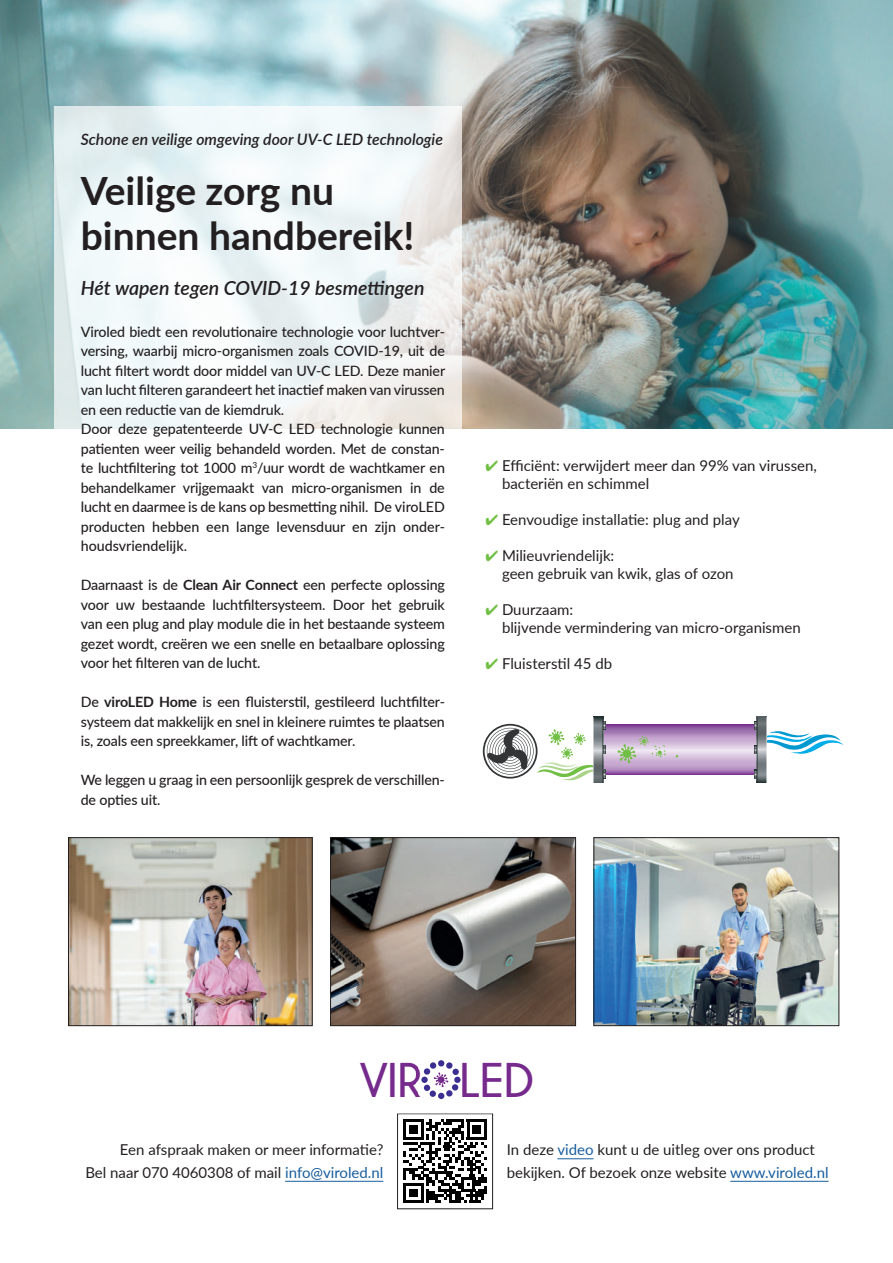
<style>
.page{position:relative;width:893px;height:1263px;background:#fff}
.page>*{position:absolute;margin:0;border:0;box-sizing:border-box;transform-origin:0 0}
.t1{font:700 48.6px "Champagne&Limousines";color:#752a8c}
.t2{font:700 39px/45px "Lato";color:#231f20}
.t3{font:italic 600 19.5px "Lato";color:#231f20}
.t4{font:italic 600 15.75px "Lato";color:#231f20}
.t5{font:15px/18px "Lato";color:#231f20}
.t6{font:500 14.25px/19.5px "Lato";letter-spacing:-.01em;color:#231f20}
.s1{font-weight:700}
.s2{color:#71bf44}
.s3{font-weight:400;color:#fff}
.s4{color:#175d9e}
</style>
<div class="page">
<img style="left:0;top:0;width:893px;height:428px">
<svg style="left:403px;top:1119px;width:84px;height:84px"></svg>
<div style="left:397px;top:1113px;width:96px;height:96px;border:1px solid #231f20"></div>
<img style="left:457px;top:1069px;width:4px;height:20px">
<div style="left:452px;top:1069px;width:7px;height:6px;background:#3a2f91;border-radius:50%"></div>
<img style="left:435px;top:1060px;width:22px;height:12px">
<div style="left:446px;top:1062px;width:6px;height:7px;background:#3a2f91;border-radius:50%"></div>
<img style="left:421px;top:1063px;width:14px;height:26px">
<div style="left:424px;top:1068px;width:6px;height:7px;background:#3a2f91;border-radius:50%"></div>
<svg style="left:424px;top:1072px;width:34px;height:27px"></svg>
<svg style="left:606px;top:724px;width:151px;height:51px;background:#b894c4"></svg>
<svg style="left:594px;top:717px;width:8px;height:65px"></svg>
<hr style="left:602px;top:717px;width:1px;height:65px;background:#202827">
<svg style="left:758px;top:717px;width:8px;height:65px"></svg>
<hr style="left:757px;top:717px;width:1px;height:65px;background:#202827">
<svg style="left:755px;top:721px;width:89px;height:33px"></svg>
<svg style="left:755px;top:770px;width:3px;height:8px"></svg>
<svg style="left:483px;top:721px;width:123px;height:59px"></svg>
<svg style="left:617px;top:736px;width:49px;height:27px"></svg>
<hr style="left:557px;top:1158px;width:37px;height:1px;background:#175d9e">
<hr style="left:730px;top:1181px;width:99px;height:1px;background:#175d9e">
<hr style="left:285px;top:1181px;width:98px;height:1px;background:#175d9e">
<svg style="left:54px;top:106px;width:407px;height:323px;fill:#f0f6f8"></svg>
<img style="left:332px;top:839px;width:242px;height:185px">
<div style="left:330px;top:837px;width:246px;height:189px;border:1px solid #231f20"></div>
<img style="left:70px;top:839px;width:240px;height:185px">
<div style="left:68px;top:837px;width:244px;height:189px;border:1px solid #231f20"></div>
<img style="left:596px;top:839px;width:241px;height:185px">
<div style="left:594px;top:837px;width:245px;height:189px;border:1px solid #231f20"></div>
<p class="t4" style="left:81px;top:127px;width:364px">Schone en veilige omgeving door UV-C LED technologie</p>
<h2 class="t2" style="left:81px;top:166px;width:335px">Veilige zorg nu binnen handbereik!</h2>
<h3 class="t3" style="left:81px;top:273px;width:345px">Hét wapen tegen COVID-19 besmettingen</h3>
<p class="t6" style="left:81px;top:321px;width:366px">Viroled biedt een revolutionaire technologie voor luchtver&shy;versing, waarbij micro-organismen zoals COVID-19, uit de lucht filtert wordt door middel van UV-C LED. Deze manier van lucht filteren garandeert het inactief maken van virussen en een reductie van de kiemdruk.<br>Door deze gepatenteerde UV-C LED technologie kunnen patienten weer veilig behandeld worden. Met de constan&shy;te luchtfiltering tot 1000 m<sup>3</sup>/uur wordt de wachtkamer en behandelkamer vrijgemaakt van micro-organismen in de lucht en daarmee is de kans op besmetting nihil. De viroLED producten hebben een lange levensduur en zijn onder&shy;houdsvriendelijk.</p>
<p class="t6" style="left:81px;top:574px;width:366px;text-align:justify">Daarnaast is de <span class="s1">Clean Air Connect</span> een perfecte oplossing voor uw bestaande luchtfiltersysteem. Door het gebruik van een plug and play module die in het bestaande systeem gezet wordt, creëren we een snelle en betaalbare oplossing voor het filteren van de lucht.</p>
<p class="t6" style="left:81px;top:691px;width:366px;text-align:justify">De <span class="s1">viroLED Home</span> is een fluisterstil, gestileerd luchtfilter&shy;systeem dat makkelijk en snel in kleinere ruimtes te plaatsen is, zoals een spreekkamer, lift of wachtkamer.</p>
<p class="t6" style="left:81px;top:769px;width:366px">We leggen u graag in een persoonlijk gesprek de verschillen&shy;de opties uit.</p>
<p class="t5" style="left:502px;top:456px;width:316px;text-indent:-17px"><span class="s2">✔</span> Efficiënt: verwijdert meer dan 99% van virussen, bacteriën en schimmel</p>
<p class="t5" style="left:485px;top:510px;width:256px"><span class="s2">✔</span> Eenvoudige installatie: plug and play</p>
<p class="t5" style="left:502px;top:546px;width:233px;text-indent:-17px"><span class="s2">✔</span> Milieuvriendelijk:<br>geen gebruik van kwik, glas of ozon</p>
<p class="t5" style="left:502px;top:600px;width:300px;text-indent:-17px"><span class="s2">✔</span> Duurzaam:<br>blijvende vermindering van micro-organismen</p>
<p class="t5" style="left:485px;top:654px;width:128px"><span class="s2">✔</span> Fluisterstil 45 db</p>
<h1 class="t1" style="left:360px;top:1053px;width:175px">VIR<span class="s3">O</span>LED</h1>
<p class="t5" style="left:85px;top:1138px;width:299px;line-height:22.5px;text-align:right">Een afspraak maken or meer informatie?<br>Bel naar 070 4060308 of mail <span class="s4">info@viroled.nl</span></p>
<p class="t5" style="left:507px;top:1138px;width:323px;line-height:22.5px">In deze <span class="s4">video</span> kunt u de uitleg over ons product bekijken. Of bezoek onze website <span class="s4">www.viroled.nl</span></p>
</div>
